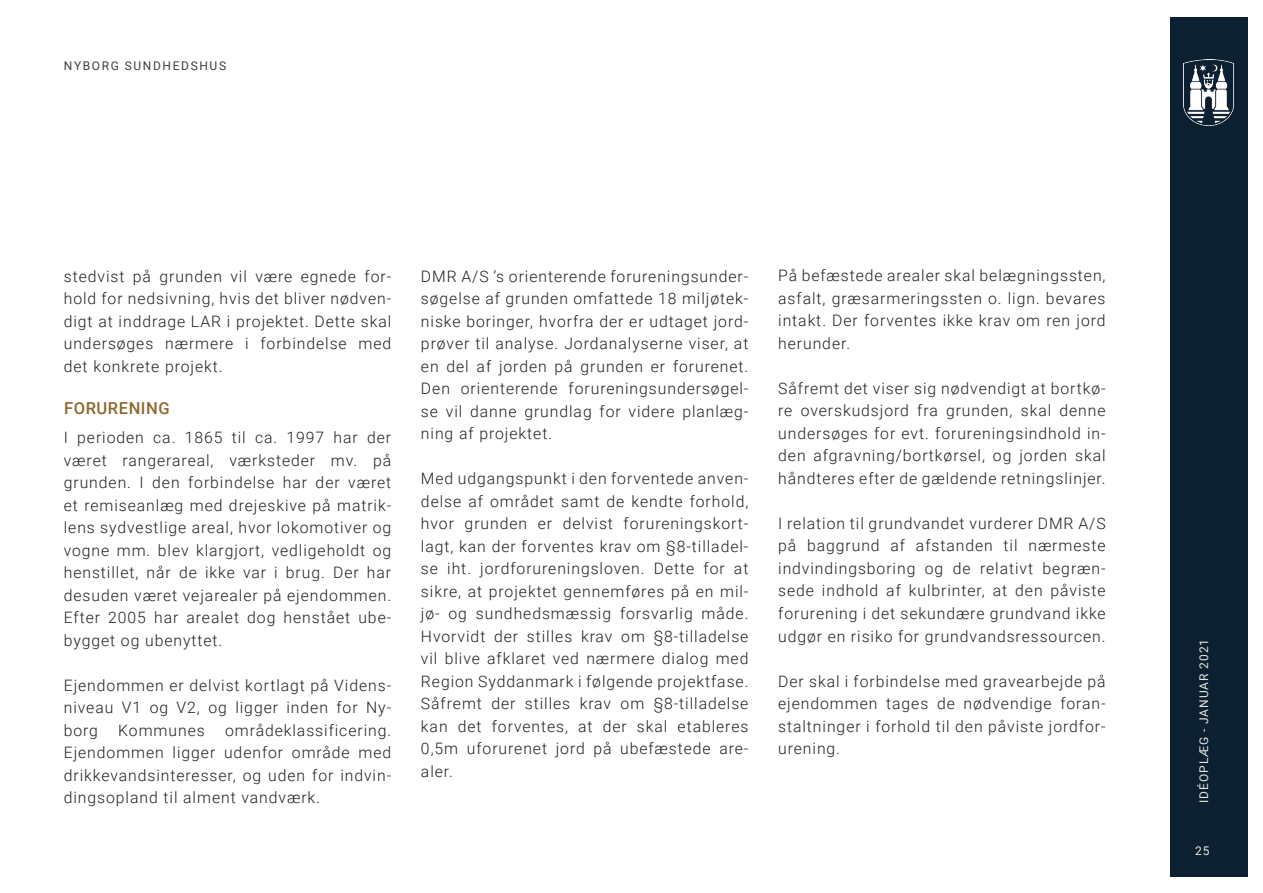
<style>
.page{position:relative;width:1263px;height:893px;background:#fff}
.page>*{position:absolute;margin:0;border:0;box-sizing:border-box;transform-origin:0 0}
.NK_Underoverskrift_X{font:500 16.5px "Roboto";letter-spacing:.035em;color:#8f672d}
.NK_Brødtekst{font:300 15.75px/22.5px "Roboto";letter-spacing:.06em;color:#231f20;text-align:justify}
.t1{font:12px "Roboto";letter-spacing:.085em;color:#e6e7dc}
.t2{font:12px "Roboto";letter-spacing:.135em;color:#3e3e3f}
</style>
<div class="page">
<div style="left:1170px;top:17px;width:78px;height:860px;background:#0d2032"></div>
<img style="left:1184px;top:60px;width:50px;height:66px">
<p class="t2" style="left:64px;top:57px;width:164px">NYBORG SUNDHEDSHUS</p>
<p class="NK_Brødtekst" style="left:64px;top:264px;width:329px">stedvist på grunden vil være egnede for&shy;hold for nedsivning, hvis det bliver nødven&shy;digt at inddrage LAR i projektet. Dette skal undersøges nærmere i forbindelse med det konkrete projekt.</p>
<p class="NK_Underoverskrift_X" style="left:64px;top:397px;width:107px">FORURENING</p>
<p class="NK_Brødtekst" style="left:64px;top:426px;width:329px">I perioden ca. 1865 til ca. 1997 har der været rangerareal, værksteder mv. på grunden. I den forbindelse har der været et remiseanlæg med drejeskive på matrik&shy;lens sydvestlige areal, hvor lokomotiver og vogne mm. blev klargjort, vedligeholdt og henstillet, når de ikke var i brug. Der har desuden været vejarealer på ejendommen.<br>Efter 2005 har arealet dog henstået ube&shy;bygget og ubenyttet.</p>
<p class="NK_Brødtekst" style="left:64px;top:673px;width:329px">Ejendommen er delvist kortlagt på Videns&shy;niveau V1 og V2, og ligger inden for Ny&shy;borg</p>
<p class="NK_Brødtekst" style="left:64px;top:718px;width:329px;text-indent:161px">områdeklassificering.<br>Ejendommen ligger udenfor område med drikkevandsinteresser, og uden for indvin&shy;dingsopland til alment vandværk.</p>
<p class="NK_Brødtekst" style="left:118px;top:718px;width:88px">Kommunes</p>
<p class="NK_Brødtekst" style="left:421px;top:264px;width:329px">DMR A/S ’s orienterende forureningsunder&shy;søgelse af grunden omfattede 18 miljøtek&shy;niske boringer, hvorfra der er udtaget jord&shy;prøver til analyse. Jordanalyserne viser, at en del af jorden på grunden er forurenet.<br>Den orienterende forureningsundersøgel&shy;se vil danne grundlag for videre planlæg&shy;ning af projektet.</p>
<p class="NK_Brødtekst" style="left:421px;top:467px;width:329px">Med udgangspunkt i den forventede anven&shy;delse af området samt de kendte forhold, hvor grunden er delvist forureningskort&shy;lagt, kan der forventes krav om §8-tilladel&shy;se iht. jordforureningsloven. Dette for at sikre, at projektet gennemføres på en mil&shy;jø- og sundhedsmæssig forsvarlig måde.<br>Hvorvidt der stilles krav om §8-tilladelse vil blive afklaret ved nærmere dialog med Region Syddanmark i følgende projektfase.</p>
<p class="NK_Brødtekst" style="left:421px;top:692px;width:329px">Såfremt der stilles krav om §8-tilladelse kan det forventes, at der skal etableres 0,5m uforurenet jord på ubefæstede are&shy;aler.</p>
<p class="NK_Brødtekst" style="left:778px;top:264px;width:329px">På befæstede arealer skal belægningssten, asfalt, græsarmeringssten o. lign. bevares intakt. Der forventes ikke krav om ren jord herunder.</p>
<p class="NK_Brødtekst" style="left:778px;top:377px;width:329px">Såfremt det viser sig nødvendigt at bortkø&shy;re overskudsjord fra grunden, skal denne undersøges for evt. forureningsindhold in&shy;den afgravning/bortkørsel, og jorden skal håndteres efter de gældende retningslinjer.</p>
<p class="NK_Brødtekst" style="left:778px;top:512px;width:329px">I relation til grundvandet vurderer DMR A/S på baggrund af afstanden til nærmeste indvindingsboring og de relativt begræn&shy;sede indhold af kulbrinter, at den påviste forurening i det sekundære grundvand ikke udgør en risiko for grundvandsressourcen.</p>
<p class="NK_Brødtekst" style="left:778px;top:669px;width:329px">Der skal i forbindelse med gravearbejde på ejendommen tages de nødvendige foran&shy;staltninger i forhold til den påviste jordfor&shy;urening.</p>
<p class="t1" style="left:1195px;top:803px;width:166px;rotate:-90deg">IDÉOPLÆG - JANUAR 2021</p>
<p class="t1" style="left:1195px;top:843px;width:16px">25</p>
</div>
